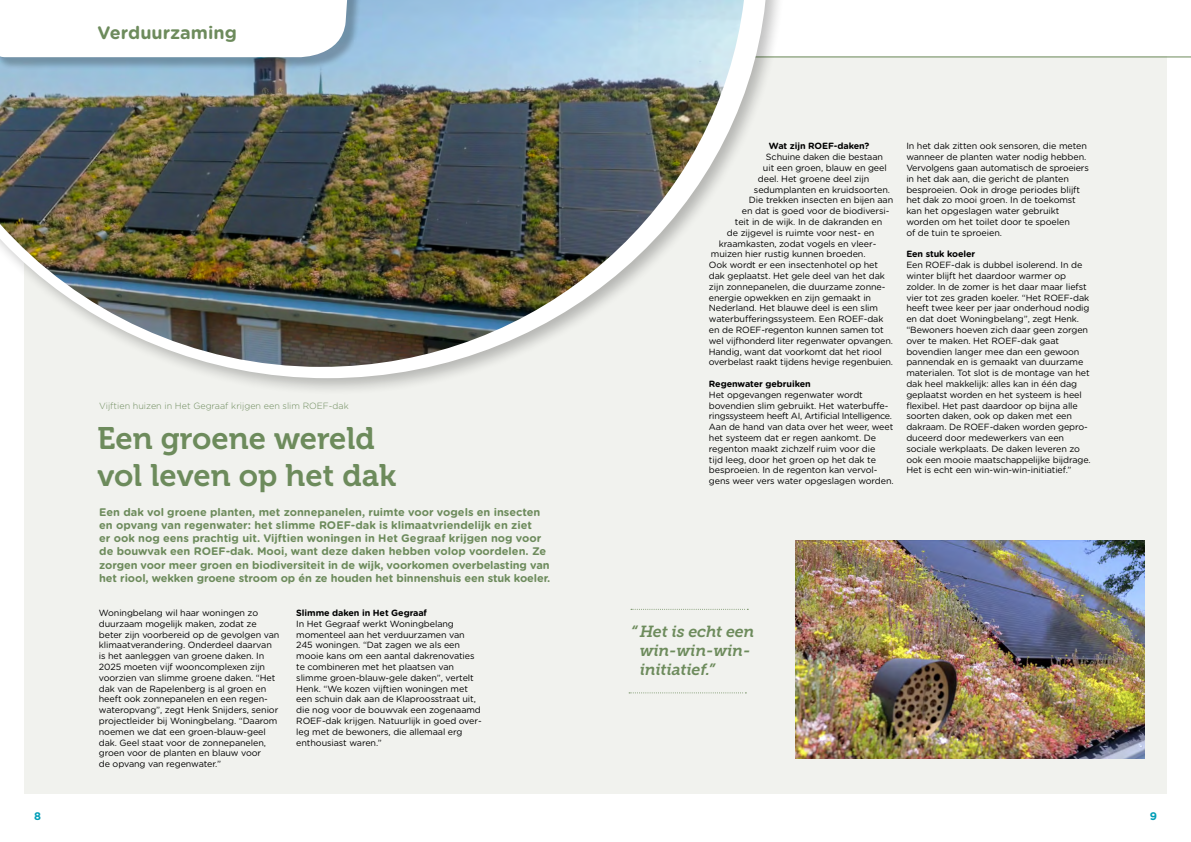
<style>
.page{position:relative;width:1191px;height:842px;background:#fff}
.page>*{position:absolute;margin:0;border:0;box-sizing:border-box;transform-origin:0 0}
.t1{font:31px/37.2px "Museo 700";color:#6d8b5c}
.t2{font:700 18px "Gotham Rounded";color:#6d8b5c}
.t3{font:italic 16px/19.2px "Museo Slab 700";letter-spacing:-.01em;color:#6d8b5c}
.t4{font:700 11px/13.2px "Gotham Rounded";color:#6d8b5c}
.t5{font:700 11px "Gotham Rounded";color:#009eb7}
.t6{font:9px/10.8px "Gotham Rounded";letter-spacing:-.01em;color:#000}
.t7{font:700 9px "Gotham Rounded";letter-spacing:-.01em;color:#000}
.t8{font:300 9px "Gotham Rounded";color:#6d8b5c}
</style>
<div class="page">
<div style="left:24px;top:57px;width:1142px;height:737px;background:#f1f2ee"></div>
<img style="left:795px;top:540px;width:349px;height:218px">
<hr style="left:0;top:57px;width:1191px;height:1px;background:#6d8b5c">
<div style="left:0;top:0;width:786px;height:396px;background:#000;opacity:.25"></div>
<svg style="left:0;top:0;width:767px;height:378px"></svg>
<img style="left:0;top:0;width:744px;height:367px">
<div style="left:0;top:0;width:364px;height:70px;background:#000;opacity:.25"></div>
<svg style="left:0;top:0;width:356px;height:57px"></svg>
<svg style="left:629px;top:692px;width:117px;height:1px"></svg>
<svg style="left:631px;top:609px;width:117px;height:1px"></svg>
<h2 class="t2" style="left:98px;top:19px;width:141px">Verduurzaming</h2>
<p class="t8" style="left:99px;top:400px;width:251px">Vijftien huizen in Het Gegraaf krijgen een slim ROEF-dak</p>
<h1 class="t1" style="left:98px;top:420px;width:300px">Een groene wereld vol leven op het dak</h1>
<p class="t4" style="left:99px;top:505px;width:452px">Een dak vol groene planten, met zonnepanelen, ruimte voor vogels en insecten en opvang van regenwater: het slimme ROEF-dak is klimaatvriendelijk en ziet<br>er ook nog eens prachtig uit. Vijftien woningen in Het Gegraaf krijgen nog voor de bouwvak een ROEF-dak. Mooi, want deze daken hebben volop voordelen. Ze zorgen voor meer groen en biodiversiteit in de wijk, voorkomen overbelasting van het riool, wekken groene stroom op én ze houden het binnenshuis een stuk koeler.</p>
<p class="t6" style="left:99px;top:607px;width:182px">Woningbelang wil haar woningen zo duurzaam mogelijk maken, zodat ze beter zijn voorbereid op de gevolgen van klimaatverandering. Onderdeel daarvan is het aanleggen van groene daken. In 2025 moeten vijf wooncomplexen zijn voorzien van slimme groene daken. “Het dak van de Rapelenberg is al groen en heeft ook zonnepanelen en een regen&shy;wateropvang”, zegt Henk Snijders, senior projectleider bij Woningbelang. “Daarom noemen we dat een groen-blauw-geel dak. Geel staat voor de zonnepanelen, groen voor de planten en blauw voor<br>de opvang van regenwater.”</p>
<p class="t7" style="left:296px;top:606px;width:132px">Slimme daken in Het Gegraaf</p>
<p class="t6" style="left:296px;top:618px;width:187px">In Het Gegraaf werkt Woningbelang momenteel aan het verduurzamen van 245 woningen. “Dat zagen we als een mooie kans om een aantal dakrenovaties te combineren met het plaatsen van slimme groen-blauw-gele daken”, vertelt Henk. “We kozen vijftien woningen met een schuin dak aan de Klaproosstraat uit, die nog voor de bouwvak een zogenaamd ROEF-dak krijgen. Natuurlijk in goed over&shy;leg met de bewoners, die allemaal erg enthousiast waren.”</p>
<p class="t7" style="left:769px;top:140px;width:102px">Wat zijn ROEF-daken?</p>
<p class="t6" style="left:766px;top:151px;width:119px">Schuine daken die bestaan</p>
<p class="t6" style="left:763px;top:162px;width:125px">uit een groen, blauw en geel</p>
<p class="t6" style="left:758px;top:173px;width:113px">deel. Het groene deel zijn</p>
<p class="t6" style="left:754px;top:184px;width:138px">sedumplanten en kruidsoorten.</p>
<p class="t6" style="left:749px;top:194px;width:146px">Die trekken insecten en bijen aan</p>
<p class="t6" style="left:742px;top:205px;width:149px">en dat is goed voor de biodiversi-</p>
<p class="t6" style="left:735px;top:216px;width:149px">teit in de wijk. In de dakranden en</p>
<p class="t6" style="left:727px;top:227px;width:149px">de zijgevel is ruimte voor nest- en</p>
<p class="t6" style="left:719px;top:238px;width:159px">kraamkasten, zodat vogels en vleer-</p>
<p class="t6" style="left:711px;top:248px;width:156px">muizen hier rustig kunnen broeden.</p>
<p class="t6" style="left:709px;top:259px;width:171px">Ook wordt er een insectenhotel op het</p>
<p class="t6" style="left:709px;top:270px;width:178px">dak geplaatst. Het gele deel van het dak</p>
<p class="t6" style="left:709px;top:281px;width:178px">zijn zonnepanelen, die duurzame zonne-</p>
<p class="t6" style="left:709px;top:292px;width:164px">energie opwekken en zijn gemaakt in</p>
<p class="t6" style="left:709px;top:302px;width:171px">Nederland. Het blauwe deel is een slim</p>
<p class="t6" style="left:709px;top:313px;width:176px">waterbufferingssysteem. Een ROEF-dak</p>
<p class="t6" style="left:709px;top:324px;width:176px">en de ROEF-regenton kunnen samen tot</p>
<p class="t6" style="left:709px;top:335px;width:185px">wel vijfhonderd liter regenwater opvangen.</p>
<p class="t6" style="left:709px;top:346px;width:174px">Handig, want dat voorkomt dat het riool</p>
<p class="t6" style="left:709px;top:356px;width:186px">overbelast raakt tijdens hevige regenbuien.</p>
<p class="t7" style="left:709px;top:377px;width:103px">Regenwater gebruiken</p>
<p class="t6" style="left:709px;top:389px;width:186px">Het opgevangen regenwater wordt bovendien slim gebruikt. Het waterbuffe&shy;ringssysteem heeft AI, Artificial Intelligence.<br>Aan de hand van data over het weer, weet het systeem dat er regen aankomt. De regenton maakt zichzelf ruim voor die<br>tijd leeg, door het groen op het dak te besproeien. In de regenton kan vervol&shy;gens weer vers water opgeslagen worden.</p>
<p class="t6" style="left:906px;top:140px;width:184px">In het dak zitten ook sensoren, die meten wanneer de planten water nodig hebben.<br>Vervolgens gaan automatisch de sproeiers in het dak aan, die gericht de planten besproeien. Ook in droge periodes blijft het dak zo mooi groen. In de toekomst kan het opgeslagen water gebruikt worden om het toilet door te spoelen<br>of de tuin te sproeien.</p>
<p class="t7" style="left:906px;top:248px;width:70px">Een stuk koeler</p>
<p class="t6" style="left:906px;top:259px;width:186px">Een ROEF-dak is dubbel isolerend. In de winter blijft het daardoor warmer op zolder. In de zomer is het daar maar liefst vier tot zes graden koeler. “Het ROEF-dak heeft twee keer per jaar onderhoud nodig en dat doet Woningbelang”, zegt Henk. “Bewoners hoeven zich daar geen zorgen over te maken. Het ROEF-dak gaat bovendien langer mee dan een gewoon pannendak en is gemaakt van duurzame materialen. Tot slot is de montage van het dak heel makkelijk: alles kan in één dag geplaatst worden en het systeem is heel flexibel. Het past daardoor op bijna alle soorten daken, ook op daken met een dakraam. De ROEF-daken worden gepro&shy;duceerd door medewerkers van een sociale werkplaats. De daken leveren zo ook een mooie maatschappelijke bijdrage.<br>Het is echt een win-win-win-initiatief.”</p>
<h3 class="t3" style="left:639px;top:622px;width:116px;text-indent:-9px">“ Het is echt een win-win-win&shy;initiatief.”</h3>
<p class="t5" style="left:34px;top:808px;width:8px">8</p>
<p class="t5" style="left:1149px;top:808px;width:9px">9</p>
</div>
